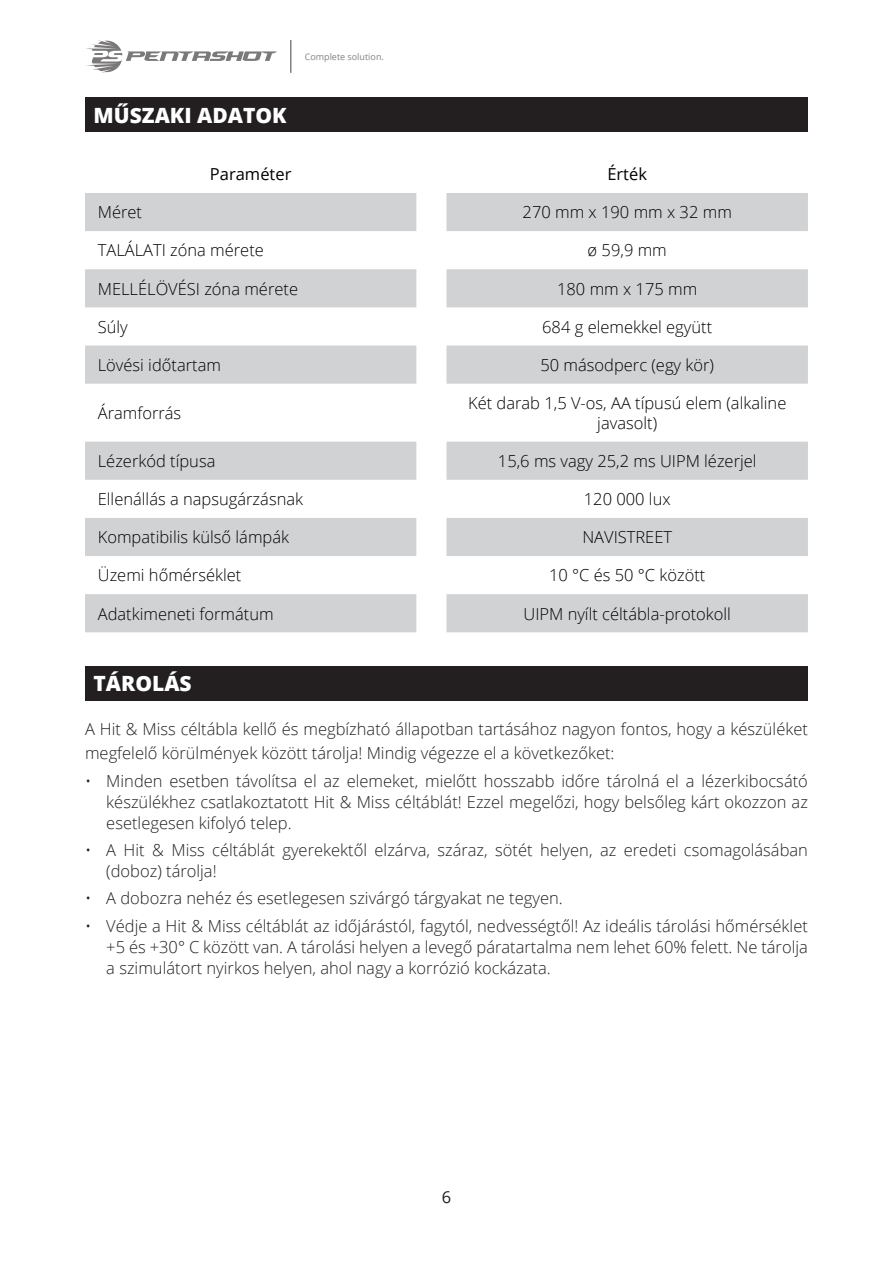
<style>
.page{position:relative;width:893px;height:1263px;background:#fff}
.page>*{position:absolute;margin:0;border:0;box-sizing:border-box;transform-origin:0 0}
.t1{font:800 21px "Open Sans";color:#fff}
.t2{font:300 16.5px/21px "Open Sans";color:#231f20}
.t3{font:300 16.5px/19.8px "Open Sans";color:#000;text-align:center}
.t4{font:16.5px "Open Sans";color:#000}
.t5{font:16.5px "Open Sans";color:#231f20}
.t6{font:9px "Open Sans";color:#808285}
</style>
<div class="page">
<svg style="left:86px;top:40px;width:191px;height:33px"></svg>
<hr style="left:290px;top:40px;width:1px;height:33px;background:#808285">
<div style="left:85px;top:98px;width:723px;height:34px;background:#231f20"></div>
<svg style="left:85px;top:193px;width:723px;height:439px"></svg>
<div style="left:85px;top:666px;width:723px;height:34px;background:#231f20"></div>
<p class="t1" style="left:94px;top:99px;width:195px">MŰSZAKI ADATOK</p>
<p class="t6" style="left:305px;top:50px;width:81px">Complete solution.</p>
<p class="t4" style="left:210px;top:163px;width:83px">Paraméter</p>
<p class="t4" style="left:607px;top:163px;width:41px">Érték</p>
<p class="t3" style="left:98px;top:202px;width:46px">Méret</p>
<p class="t3" style="left:523px;top:202px;width:211px">270 mm x 190 mm x 32 mm</p>
<p class="t3" style="left:98px;top:240px;width:168px">TALÁLATI zóna mérete</p>
<p class="t3" style="left:588px;top:240px;width:81px">ø 59,9 mm</p>
<p class="t3" style="left:98px;top:278px;width:202px">MELLÉLÖVÉSI zóna mérete</p>
<p class="t3" style="left:557px;top:278px;width:142px">180 mm x 175 mm</p>
<p class="t3" style="left:98px;top:316px;width:32px">Súly</p>
<p class="t3" style="left:542px;top:316px;width:172px">684 g elemekkel együtt</p>
<p class="t3" style="left:98px;top:355px;width:125px">Lövési időtartam</p>
<p class="t3" style="left:540px;top:355px;width:175px">50 másodperc (egy kör)</p>
<p class="t3" style="left:98px;top:403px;width:85px">Áramforrás</p>
<p class="t3" style="left:468px;top:393px;width:320px">Két darab 1,5 V-os, AA típusú elem (alkaline javasolt)</p>
<p class="t3" style="left:98px;top:451px;width:119px">Lézerkód típusa</p>
<p class="t3" style="left:498px;top:451px;width:260px">15,6 ms vagy 25,2 ms UIPM lézerjel</p>
<p class="t3" style="left:98px;top:489px;width:207px">Ellenállás a napsugárzásnak</p>
<p class="t3" style="left:584px;top:489px;width:88px">120 000 lux</p>
<p class="t3" style="left:98px;top:527px;width:193px">Kompatibilis külső lámpák</p>
<p class="t3" style="left:582px;top:527px;width:91px">NAVISTREET</p>
<p class="t3" style="left:98px;top:565px;width:145px">Üzemi hőmérséklet</p>
<p class="t3" style="left:549px;top:565px;width:158px">10 °C és 50 °C között</p>
<p class="t3" style="left:98px;top:603px;width:177px">Adatkimeneti formátum</p>
<p class="t3" style="left:523px;top:603px;width:209px">UIPM nyílt céltábla-protokoll</p>
<p class="t1" style="left:94px;top:667px;width:100px">TÁROLÁS</p>
<p class="t2" style="left:85px;top:717px;width:724px;line-height:24px">A Hit &amp; Miss céltábla kellő és megbízható állapotban tartásához nagyon fontos, hogy a készüléket megfelelő körülmények között tárolja! Mindig végezze el a következőket:</p>
<p class="t2" style="left:106px;top:769px;width:703px;text-align:justify;text-indent:-21px">• Minden esetben távolítsa el az elemeket, mielőtt hosszabb időre tárolná el a lézerkibocsátó készülékhez csatlakoztatott Hit &amp; Miss céltáblát! Ezzel megelőzi, hogy belsőleg kárt okozzon az esetlegesen kifolyó telep.</p>
<p class="t2" style="left:106px;top:839px;width:703px;text-indent:-21px">• A Hit &amp; Miss céltáblát gyerekektől elzárva, száraz, sötét helyen, az eredeti csomagolásában (doboz) tárolja!</p>
<p class="t2" style="left:85px;top:887px;width:479px">• A dobozra nehéz és esetlegesen szivárgó tárgyakat ne tegyen.</p>
<p class="t2" style="left:106px;top:915px;width:703px;text-align:justify;text-indent:-21px">• Védje a Hit &amp; Miss céltáblát az időjárástól, fagytól, nedvességtől! Az ideális tárolási hőmérséklet +5 és +30° C között van. A tárolási helyen a levegő páratartalma nem lehet 60% felett. Ne tárolja a szimulátort nyirkos helyen, ahol nagy a korrózió kockázata.</p>
<p class="t5" style="left:442px;top:1185px;width:11px">6</p>
</div>
